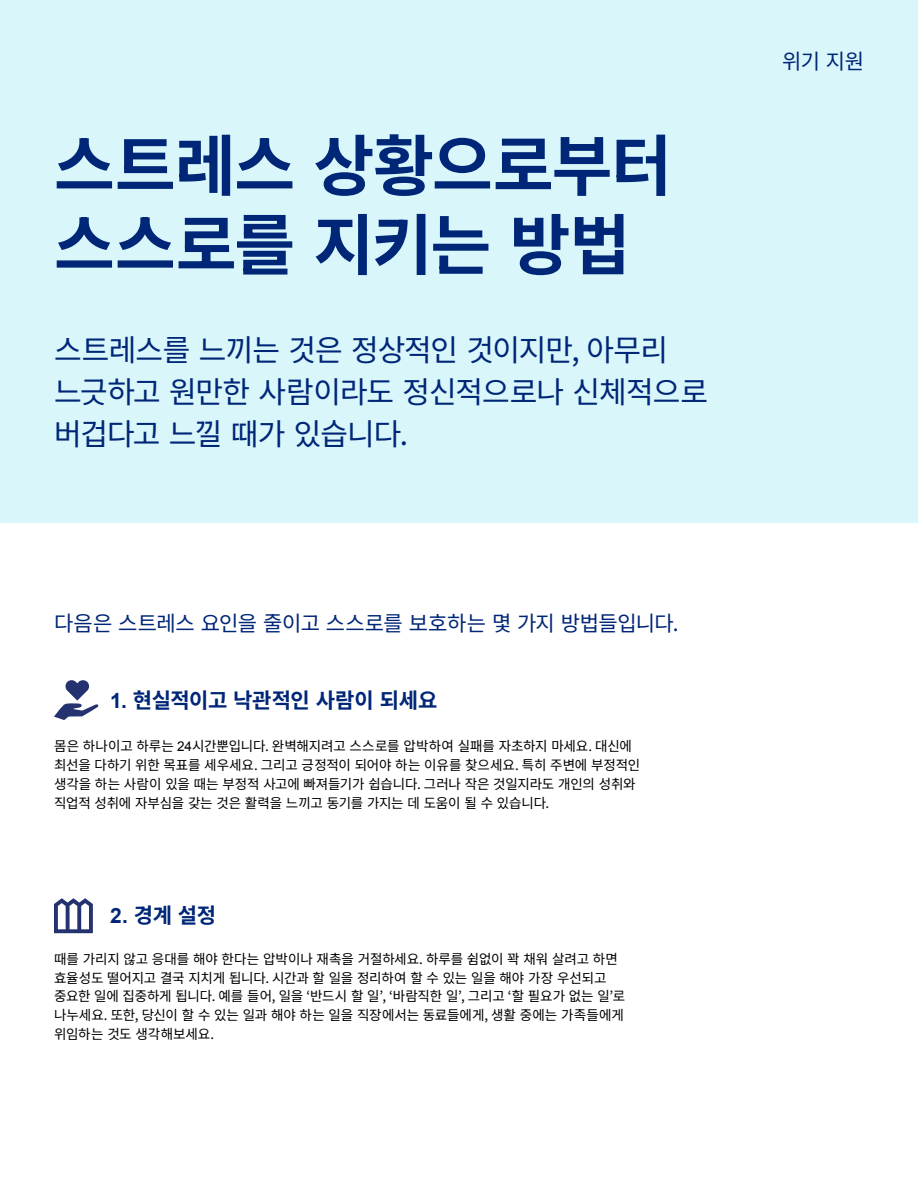
<style>
.page{position:relative;width:918px;height:1188px;background:#fff}
.page>*{position:absolute;margin:0;border:0;box-sizing:border-box;transform-origin:0 0}
.Headline{font:700 66px/79.2px "Noto Sans KR";letter-spacing:-.02em;color:#002677}
.Intro{font:30px/42px "Noto Sans KR";letter-spacing:-.03em;color:#002677}
.Intro-2{font:21px "Noto Sans KR";letter-spacing:-.02em;color:#002677}
.Subhead{font:700 21px "Noto Sans KR";letter-spacing:-.015em;color:#002677}
.Product_label_-_Right_aligned{font:21px "Noto Sans KR";color:#002677}
.Body{font:13.5px/18.9px "Noto Sans KR";letter-spacing:-.01em;color:#000}
.s1{font-family:"Arial"}
</style>
<div class="page">
<div style="left:0;top:0;width:918px;height:523px;background:#d9f6fa"></div>
<svg style="left:54px;top:680px;width:44px;height:40px"></svg>
<svg style="left:54px;top:898px;width:39px;height:35px"></svg>
<p class="Headline" style="left:54px;top:128px;width:619px">스트레스 상황으로부터 스스로를 지키는 방법</p>
<p class="Intro" style="left:54px;top:330px;width:656px">스트레스를 느끼는 것은 정상적인 것이지만, 아무리 느긋하고 원만한 사람이라도 정신적으로나 신체적으로 버겁다고 느낄 때가 있습니다.</p>
<p class="Intro-2" style="left:54px;top:611px;width:626px">다음은 스트레스 요인을 줄이고 스스로를 보호하는 몇 가지 방법들입니다.</p>
<p class="Subhead" style="left:110px;top:688px;width:329px"><span class="s1">1.</span> 현실적이고 낙관적인 사람이 되세요</p>
<p class="Body" style="left:54px;top:737px;width:588px">몸은 하나이고 하루는 <span class="s1">24</span>시간뿐입니다. 완벽해지려고 스스로를 압박하여 실패를 자초하지 마세요. 대신에 최선을 다하기 위한 목표를 세우세요. 그리고 긍정적이 되어야 하는 이유를 찾으세요. 특히 주변에 부정적인 생각을 하는 사람이 있을 때는 부정적 사고에 빠져들기가 쉽습니다. 그러나 작은 것일지라도 개인의 성취와 직업적 성취에 자부심을 갖는 것은 활력을 느끼고 동기를 가지는 데 도움이 될 수 있습니다.</p>
<p class="Subhead" style="left:110px;top:904px;width:108px"><span class="s1">2.</span> 경계 설정</p>
<p class="Body" style="left:54px;top:950px;width:573px">때를 가리지 않고 응대를 해야 한다는 압박이나 재촉을 거절하세요. 하루를 쉼없이 꽉 채워 살려고 하면 효율성도 떨어지고 결국 지치게 됩니다. 시간과 할 일을 정리하여 할 수 있는 일을 해야 가장 우선되고 중요한 일에 집중하게 됩니다. 예를 들어, 일을 ‘반드시 할 일’, ‘바람직한 일’, 그리고 ‘할 필요가 없는 일’로 나누세요. 또한, 당신이 할 수 있는 일과 해야 하는 일을 직장에서는 동료들에게, 생활 중에는 가족들에게 위임하는 것도 생각해보세요.</p>
<p class="Product_label_-_Right_aligned" style="left:782px;top:50px;width:83px">위기 지원</p>
</div>
